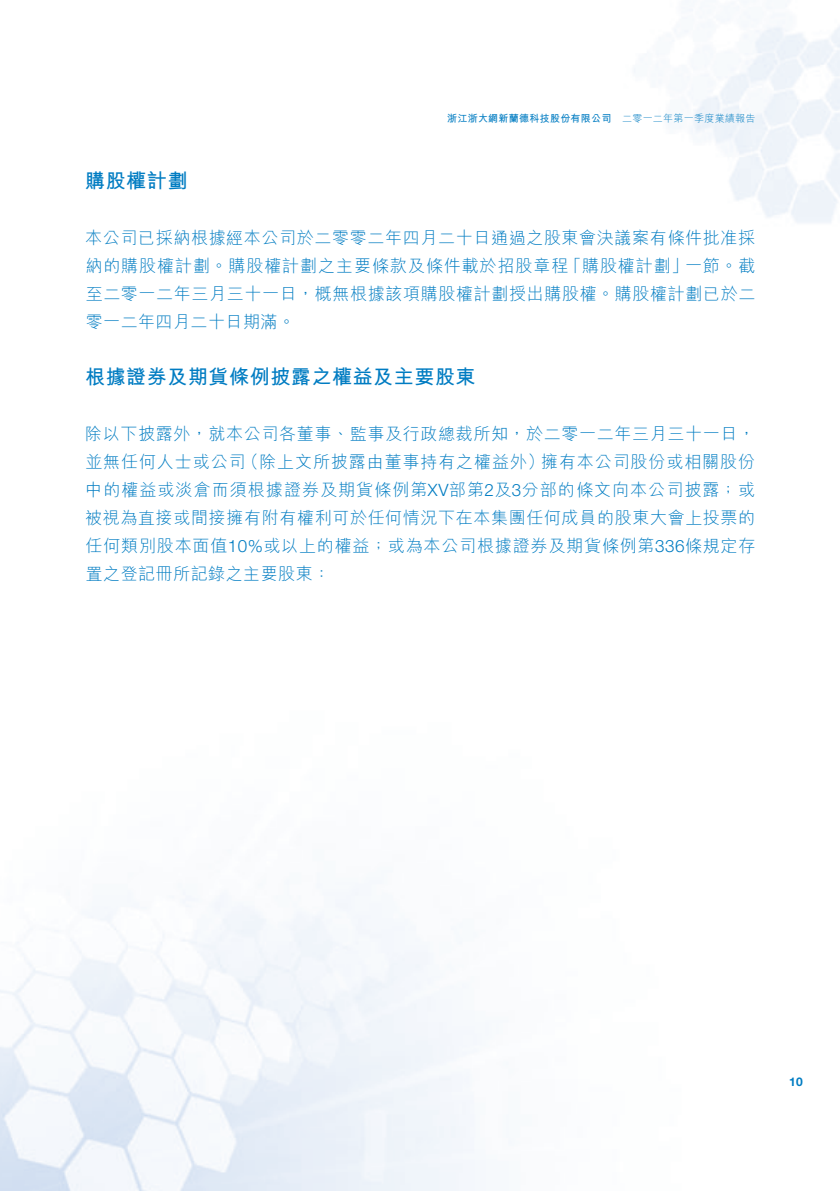
<style>
.page{position:relative;width:840px;height:1191px;background:#fff}
.page>*{position:absolute;margin:0;border:0;box-sizing:border-box;transform-origin:0 0}
.t1{font:700 20px "M Hei HK";letter-spacing:.03em;color:#007cc2}
.t2{font:300 17px/28px "M Hei HK";letter-spacing:.04em;color:#007cc2;text-align:right}
.t3{font:700 12px "Helvetica Neue LT Std";color:#007cc2}
.t4{font:700 10px "M Hei HK";letter-spacing:.03em;color:#007cc2}
.t5{font:300 10px "M Hei HK";letter-spacing:.03em;color:#007cc2}
.s1{font-family:"Helvetica Neue LT Std"}
</style>
<div class="page">
<img style="left:1px;top:9px;width:838px;height:1182px">
<img style="left:0;top:0;width:1px;height:1191px">
<p class="t4" style="left:447px;top:111px;width:166px">浙江浙大網新蘭德科技股份有限公司</p>
<p class="t5" style="left:621px;top:112px;width:135px">二零一二年第一季度業績報告</p>
<p class="t1" style="left:85px;top:166px;width:104px">購股權計劃</p>
<p class="t2" style="left:85px;top:223px;width:671px">本公司已採納根據經本公司於二零零二年四月二十日通過之股東會決議案有條件批准採一節。截</p>
<p class="t2" style="left:85px;top:251px;width:671px;text-align:left">納的購股權計劃。購股權計劃之主要條款及條件載於招股章程<br>至二零一二年三月三十一日，概無根據該項購股權計劃授出購股權。購股權計劃已於二零一二年四月二十日期滿。</p>
<p class="t1" style="left:85px;top:362px;width:392px">根據證券及期貨條例披露之權益及主要股東</p>
<p class="t2" style="left:85px;top:419px;width:671px">除以下披露外，就本公司各董事、監事及行政總裁所知，於二零一二年三月三十一日，擁有本公司股份或相關股份</p>
<p class="t2" style="left:564px;top:251px;width:125px">「購股權計劃」</p>
<p class="t2" style="left:242px;top:447px;width:304px">（除上文所披露由董事持有之權益外）</p>
<p class="t2" style="left:85px;top:447px;width:671px;text-align:left">並無任何人士或公司<br>中的權益或淡倉而須根據證券及期貨條例第<span class="s1">XV</span>部第 及<span class="s1">2 3</span>分部的條文向本公司披露；或被視為直接或間接擁有附有權利可於任何情況下在本集團任何成員的股東大會上投票的任何類別股本面值<span class="s1">10%</span>或以上的權益；或為本公司根據證券及期貨條例第<span class="s1">336</span>條規定存置之登記冊所記錄之主要股東：</p>
<p class="t3" style="left:788px;top:1074px;width:15px">10</p>
</div>
